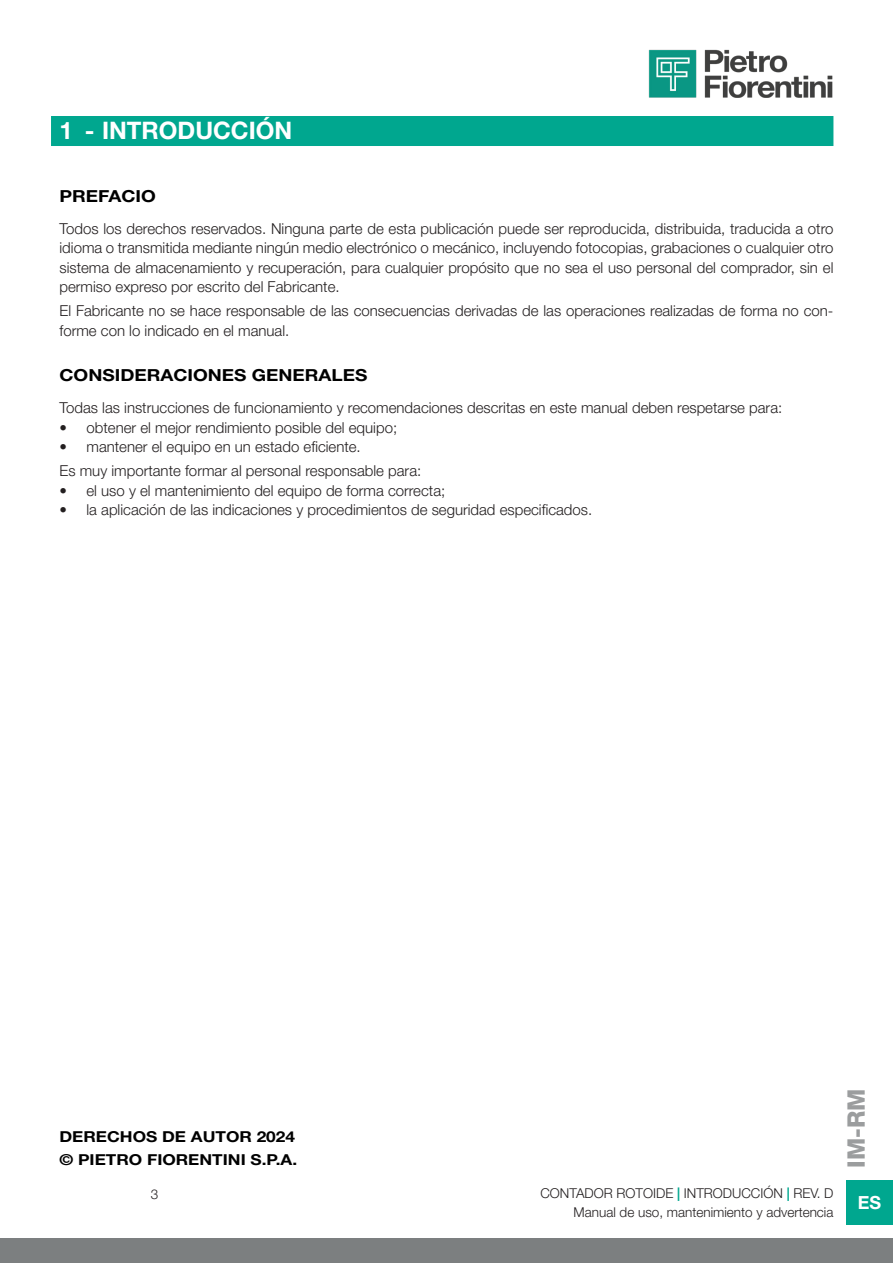
<style>
.page{position:relative;width:893px;height:1263px;background:#fff}
.page>*{position:absolute;margin:0;border:0;box-sizing:border-box;transform-origin:0 0}
.t1{font:700 24px "Helvetica Neue LT Pro";color:#fff}
.t2{font:800 24px "Helvetica Neue LT Pro";color:#9b9d9e}
.t3{font:700 18px "Helvetica Neue LT Pro";color:#fff}
.Titoletto_75_Bold_Maiuscolo_11_Sx_Nero{font:700 16.5px "Helvetica Neue LT Pro";color:#000;scale:1.15 1}
.Corpo_Testo_Helvetica_Neue_LT_Pro_45_Lig{font:300 15px/19.5px "Helvetica Neue LT Pro";color:#231f20;text-align:justify}
.Titoletto_75_Bold_11_Sx_Nero{font:700 15px "Helvetica Neue LT Pro";color:#000;scale:1.15 1}
.Helvetica_Neue_LT_Pro_55_Roman_12_Centr_{font:700 15px "Helvetica Neue LT Pro";color:#000;scale:1.15 1}
.t4{font:300 13.5px "Helvetica Neue LT Pro";color:#231f20}
.s1{font-weight:700;color:#00a78f}
</style>
<div class="page">
<div style="left:0;top:1238px;width:893px;height:25px;background:#7c7f80"></div>
<div style="left:846px;top:1180px;width:47px;height:45px;background:#00a78f"></div>
<img style="left:648px;top:49px;width:185px;height:49px">
<div style="left:51px;top:116px;width:782px;height:30px;background:#00a78f"></div>
<p class="t1" style="left:60px;top:116px;width:234px">1 - INTRODUCCIÓN</p>
<p class="Titoletto_75_Bold_Maiuscolo_11_Sx_Nero" style="left:60px;top:186px;width:85px">PREFACIO</p>
<p class="Corpo_Testo_Helvetica_Neue_LT_Pro_45_Lig" style="left:60px;top:219px;width:775px">Todos los derechos reservados. Ninguna parte de esta publicación puede ser reproducida, distribuida, traducida a otro idioma o transmitida mediante ningún medio electrónico o mecánico, incluyendo fotocopias, grabaciones o cualquier otro sistema de almacenamiento y recuperación, para cualquier propósito que no sea el uso personal del comprador, sin el permiso expreso por escrito del Fabricante.</p>
<p class="Corpo_Testo_Helvetica_Neue_LT_Pro_45_Lig" style="left:60px;top:301px;width:775px">El Fabricante no se hace responsable de las consecuencias derivadas de las operaciones realizadas de forma no con&shy;forme con lo indicado en el manual.</p>
<p class="Titoletto_75_Bold_Maiuscolo_11_Sx_Nero" style="left:60px;top:365px;width:269px">CONSIDERACIONES GENERALES</p>
<p class="Corpo_Testo_Helvetica_Neue_LT_Pro_45_Lig" style="left:60px;top:398px;width:724px">Todas las instrucciones de funcionamiento y recomendaciones descritas en este manual deben respetarse para:</p>
<p class="Corpo_Testo_Helvetica_Neue_LT_Pro_45_Lig" style="left:60px;top:417px;width:339px">• obtener el mejor rendimiento posible del equipo;</p>
<p class="Corpo_Testo_Helvetica_Neue_LT_Pro_45_Lig" style="left:60px;top:437px;width:303px">• mantener el equipo en un estado eficiente.</p>
<p class="Corpo_Testo_Helvetica_Neue_LT_Pro_45_Lig" style="left:60px;top:461px;width:363px">Es muy importante formar al personal responsable para:</p>
<p class="Corpo_Testo_Helvetica_Neue_LT_Pro_45_Lig" style="left:60px;top:480px;width:387px">• el uso y el mantenimiento del equipo de forma correcta;</p>
<p class="Corpo_Testo_Helvetica_Neue_LT_Pro_45_Lig" style="left:60px;top:500px;width:534px">• la aplicación de las indicaciones y procedimientos de seguridad especificados.</p>
<p class="Helvetica_Neue_LT_Pro_55_Roman_12_Centr_" style="left:60px;top:1128px;width:206px">DERECHOS DE AUTOR 2024</p>
<p class="Titoletto_75_Bold_11_Sx_Nero" style="left:60px;top:1150px;width:208px">© PIETRO FIORENTINI S.p.A.</p>
<p class="t4" style="left:151px;top:1185px;width:9px">3</p>
<p class="t4" style="left:540px;top:1185px;width:294px">CONTADOR ROTOIDE <span class="s1">|</span> INTRODUCCIÓN <span class="s1">|</span> REV. D</p>
<p class="t4" style="left:574px;top:1204px;width:261px">Manual de uso, mantenimiento y advertencia</p>
<h1 class="t2" style="left:842px;top:1168px;width:81px;rotate:-90deg">IM-RM</h1>
<p class="t3" style="left:858px;top:1191px;width:25px">ES</p>
</div>
